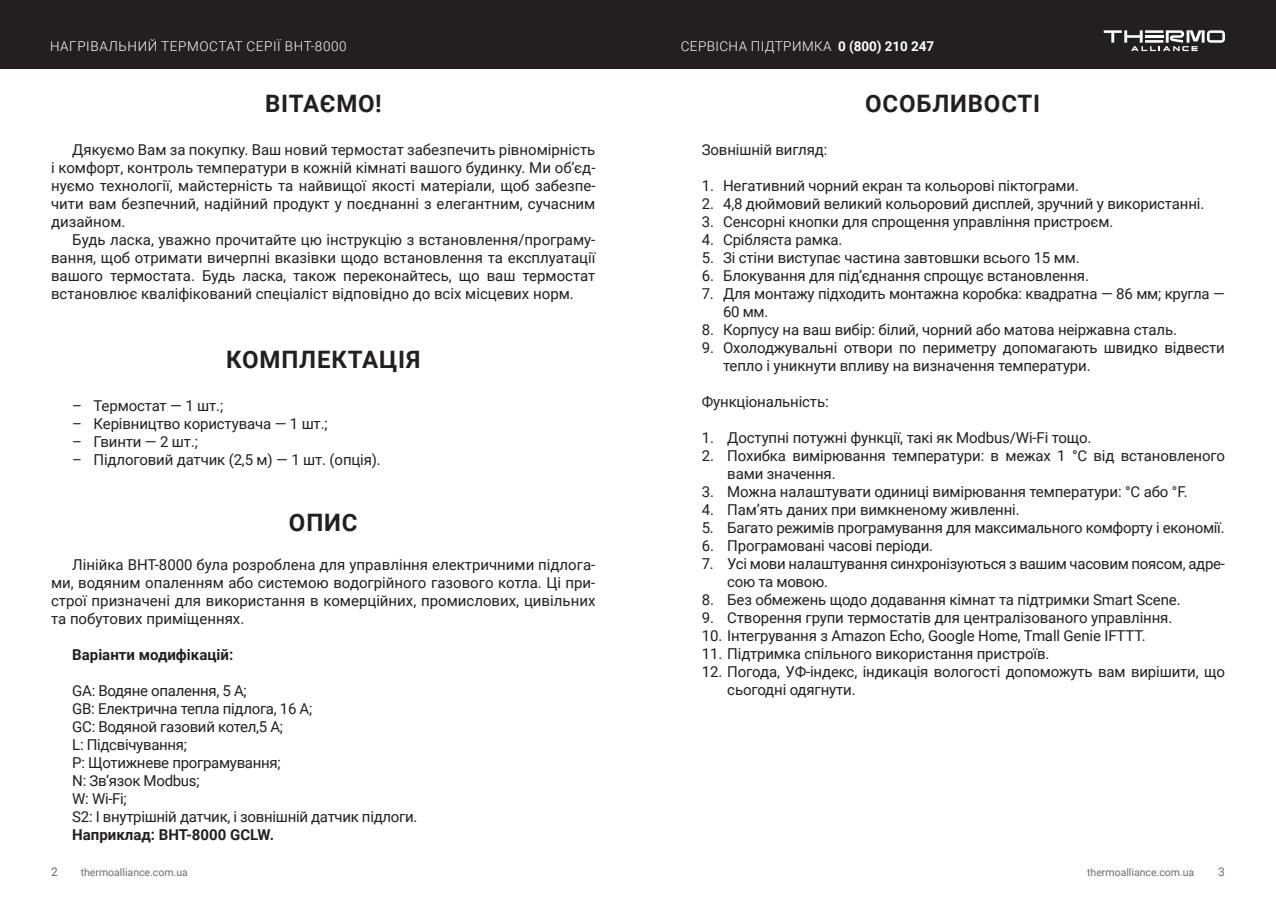
<style>
.page{position:relative;width:1276px;height:910px;background:#fff}
.page>*{position:absolute;margin:0;border:0;box-sizing:border-box;transform-origin:0 0}
.t1{font:700 24px "Roboto";letter-spacing:.035em;color:#231f20}
.t2{font:15px/18px "Roboto";letter-spacing:-.01em;color:#231f20}
.t3{font:700 15px "Roboto";color:#231f20}
.t4{font:300 13.5px "Roboto";letter-spacing:.045em;color:#fff}
.t5{font:12px "Roboto";color:#6c6d70}
.t6{font:10.5px "Roboto";color:#6c6d70}
.s1{font-weight:700}
</style>
<div class="page">
<div style="left:0;top:0;width:1276px;height:68px;background:#231f20"></div>
<svg style="left:1103px;top:30px;width:122px;height:21px"></svg>
<p class="t4" style="left:50px;top:37px;width:298px">НАГРІВАЛЬНИЙ ТЕРМОСТАТ СЕРІЇ ВНТ-8000</p>
<h1 class="t1" style="left:265px;top:87px;width:118px">ВІТАЄМО!</h1>
<p class="t2" style="left:51px;top:140px;width:546px;text-align:justify;text-indent:21px">Дякуємо Вам за покупку. Ваш новий термостат забезпечить рівномірність і комфорт, контроль температури в кожній кімнаті вашого будинку. Ми об’єд&shy;нуємо технології, майстерність та найвищої якості матеріали, щоб забезпе&shy;чити вам безпечний, надійний продукт у поєднанні з елегантним, сучасним дизайном.</p>
<p class="t2" style="left:51px;top:230px;width:546px;text-align:justify;text-indent:21px">Будь ласка, уважно прочитайте цю інструкцію з встановлення/програму&shy;вання, щоб отримати вичерпні вказівки щодо встановлення та експлуатації вашого термостата. Будь ласка, також переконайтесь, що ваш термостат встановлює кваліфікований спеціаліст відповідно до всіх місцевих норм.</p>
<h1 class="t1" style="left:226px;top:343px;width:196px">КОМПЛЕКТАЦІЯ</h1>
<p class="t2" style="left:72px;top:396px;width:152px">– Термостат — 1 шт.;</p>
<p class="t2" style="left:72px;top:414px;width:257px">– Керівництво користувача — 1 шт.;</p>
<p class="t2" style="left:72px;top:432px;width:127px">– Гвинти — 2 шт.;</p>
<p class="t2" style="left:72px;top:450px;width:310px">– Підлоговий датчик (2,5 м) — 1 шт. (опція).</p>
<h1 class="t1" style="left:289px;top:506px;width:70px">ОПИС</h1>
<p class="t2" style="left:51px;top:555px;width:546px;text-align:justify;text-indent:21px">Лінійка ВНТ-8000 була розроблена для управління електричними підлога&shy;ми, водяним опаленням або системою водогрійного газового котла. Ці при&shy;строї призначені для використання в комерційних, промислових, цивільних та побутових приміщеннях.</p>
<p class="t3" style="left:72px;top:644px;width:162px">Варіанти модифікацій:</p>
<p class="t2" style="left:72px;top:681px;width:346px">GA: Водяне опалення, 5 А;<br>GB: Електрична тепла підлога, 16 А;<br>GC: Водяной газовий котел,5 А;<br>L: Підсвічування;<br>P: Щотижневе програмування;<br>N: Зв’язок Modbus;<br>W: Wi-Fi;<br>S2: І внутрішній датчик, і зовнішній датчик підлоги.</p>
<p class="t3" style="left:72px;top:824px;width:203px">Наприклад: ВНТ-8000 GCLW.</p>
<p class="t4" style="left:681px;top:37px;width:255px">СЕРВІСНА ПІДТРИМКА <span class="s1">0 (800) 210 247</span></p>
<h1 class="t1" style="left:865px;top:87px;width:177px">ОСОБЛИВОСТІ</h1>
<p class="t2" style="left:702px;top:140px;width:127px">Зовнішній вигляд:</p>
<p class="t2" style="left:702px;top:176px;width:379px">1. Негативний чорний екран та кольорові піктограми.</p>
<p class="t2" style="left:702px;top:194px;width:504px">2. 4,8 дюймовий великий кольоровий дисплей, зручний у використанні.</p>
<p class="t2" style="left:702px;top:212px;width:413px">3. Сенсорні кнопки для спрощення управління пристроєм.</p>
<p class="t2" style="left:702px;top:230px;width:142px">4. Срібляста рамка.</p>
<p class="t2" style="left:702px;top:248px;width:379px">5. Зі стіни виступає частина завтовшки всього 15 мм.</p>
<p class="t2" style="left:702px;top:266px;width:389px">6. Блокування для під’єднання спрощує встановлення.</p>
<p class="t2" style="left:723px;top:284px;width:503px;text-indent:-21px">7. Для монтажу підходить монтажна коробка: квадратна — 86 мм; кругла —<br>60 мм.</p>
<p class="t2" style="left:702px;top:320px;width:477px">8. Корпусу на ваш вибір: білий, чорний або матова неіржавна сталь.</p>
<p class="t2" style="left:723px;top:338px;width:503px;text-indent:-21px">9. Охолоджувальні отвори по периметру допомагають швидко відвести тепло і уникнути впливу на визначення температури.</p>
<p class="t2" style="left:702px;top:392px;width:128px">Функціональність:</p>
<p class="t2" style="left:702px;top:428px;width:391px">1. Доступні потужні функції, такі як Modbus/Wi-Fi тощо.</p>
<p class="t2" style="left:727px;top:446px;width:499px;text-indent:-26px">2. Похибка вимірювання температури: в межах 1 °С від встановленого вами значення.</p>
<p class="t2" style="left:702px;top:482px;width:487px">3. Можна налаштувати одиниці вимірювання температури: °С або °F.</p>
<p class="t2" style="left:702px;top:500px;width:319px">4. Пам’ять даних при вимкненому живленні.</p>
<p class="t2" style="left:702px;top:518px;width:524px">5. Багато режимів програмування для максимального комфорту і економії.</p>
<p class="t2" style="left:702px;top:536px;width:233px">6. Програмовані часові періоди.</p>
<p class="t2" style="left:727px;top:554px;width:499px;text-indent:-26px">7. Усі мови налаштування синхронізуються з вашим часовим поясом, адре&shy;сою та мовою.</p>
<p class="t2" style="left:702px;top:590px;width:480px">8. Без обмежень щодо додавання кімнат та підтримки Smart Scene.</p>
<p class="t2" style="left:702px;top:608px;width:472px">9. Створення групи термостатів для централізованого управління.</p>
<p class="t2" style="left:702px;top:626px;width:445px">10. Інтегрування з Amazon Echo, Google Home, Tmall Genie IFTTT.</p>
<p class="t2" style="left:702px;top:644px;width:349px">11. Підтримка спільного використання пристроїв.</p>
<p class="t2" style="left:727px;top:662px;width:499px;text-indent:-26px">12. Погода, УФ-індекс, індикація вологості допоможуть вам вирішити, що сьогодні одягнути.</p>
<p class="t5" style="left:51px;top:864px;width:8px">2</p>
<p class="t6" style="left:81px;top:865px;width:109px">thermoalliance.com.ua</p>
<p class="t6" style="left:1087px;top:865px;width:109px">thermoalliance.com.ua</p>
<p class="t5" style="left:1218px;top:864px;width:8px">3</p>
</div>
